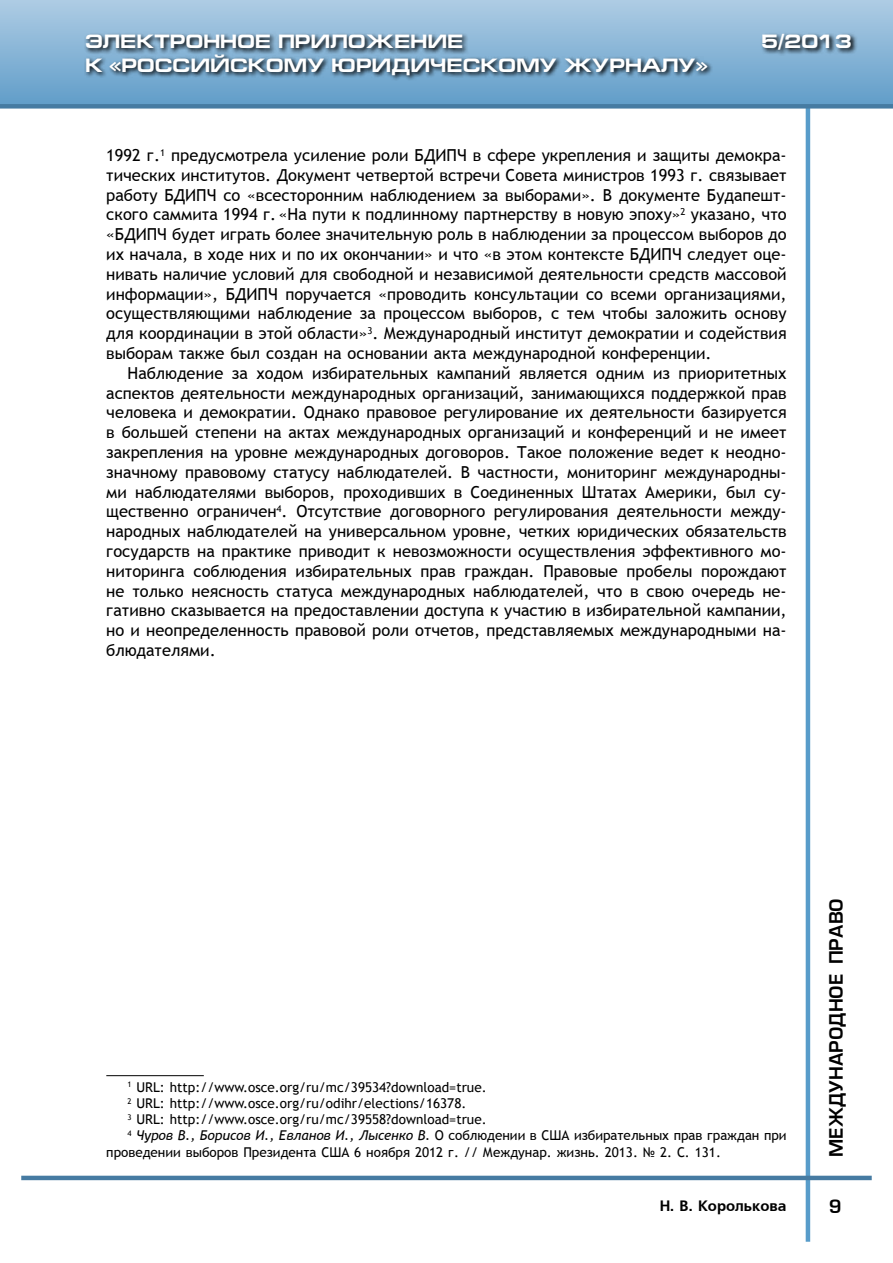
<style>
.page{position:relative;width:893px;height:1263px;background:#fff}
.page>*{position:absolute;margin:0;border:0;box-sizing:border-box;transform-origin:0 0}
.t1{font:700 19.5px "Europe Ext";color:#fff}
.t2{font:18px "Europe Demi Normal";color:#000}
.t3{font:16.5px/19.8px "Trebuchet MS";color:#000;text-align:justify}
.t4{font:15px "Free Set Bold Cyrillic";color:#000}
.t5{font:13.5px "Trebuchet MS";color:#000}
.s1{font-style:italic}
</style>
<div class="page">
<hr style="left:806px;top:91px;width:4px;height:1151px;background:#589cca">
<hr style="left:21px;top:1176px;width:851px;height:4px;background:#467ba2">
<div style="left:0;top:0;width:893px;height:106px;background:linear-gradient(to bottom,#aecce4,#619dc9)"></div>
<div style="left:0;top:104px;width:893px;height:5px;background:#467ba2"></div>
<svg style="left:84px;top:31px;width:774px;height:50px;background:#6b90ac"></svg>
<hr style="left:106px;top:1075px;width:98px;height:1px;background:#000">
<p class="t1" style="left:85px;top:31px;width:380px">ЭЛЕКТРОННОЕ ПРИЛОЖЕНИЕ</p>
<p class="t1" style="left:761px;top:31px;width:92px">5/2013</p>
<p class="t1" style="left:85px;top:54px;width:624px">К «РОССИЙСКОМУ ЮРИДИЧЕСКОМУ ЖУРНАЛУ»</p>
<p class="t3" style="left:106px;top:145px;width:682px">1992 г.<sup>1</sup> предусмотрела усиление роли БДИПЧ в сфере укрепления и защиты демокра&shy;тических институтов. Документ четвертой встречи совета министров 1993 г. связывает работу БДИПЧ со «всесторонним наблюдением за выборами». В документе Будапешт&shy;ского саммита 1994 г. «На пути к подлинному партнерству в новую эпоху»<sup>2</sup> указано, что «БДИПЧ будет играть более значительную роль в наблюдении за процессом выборов до их начала, в ходе них и по их окончании» и что «в этом контексте БДИПЧ следует оце&shy;нивать наличие условий для свободной и независимой деятельности средств массовой информации», БДИПЧ поручается «проводить консультации со всеми организациями, осуществляющими наблюдение за процессом выборов, с тем чтобы заложить основу для координации в этой области»<sup>3</sup>. Международный институт демократии и содействия выборам также был создан на основании акта международной конференции.</p>
<p class="t3" style="left:106px;top:363px;width:682px;text-indent:21px">Наблюдение за ходом избирательных кампаний является одним из приоритетных аспектов деятельности международных организаций, занимающихся поддержкой прав человека и демократии. Однако правовое регулирование их деятельности базируется в большей степени на актах международных организаций и конференций и не имеет закрепления на уровне международных договоров. Такое положение ведет к неодно&shy;значному правовому статусу наблюдателей. В частности, мониторинг международны&shy;ми наблюдателями выборов, проходивших в Соединенных Штатах Америки, был су&shy;щественно ограничен<sup>4</sup>. Отсутствие договорного регулирования деятельности между&shy;народных наблюдателей на универсальном уровне, четких юридических обязательств государств на практике приводит к невозможности осуществления эффективного мо&shy;ниторинга соблюдения избирательных прав граждан. Правовые пробелы порождают не только неясность статуса международных наблюдателей, что в свою очередь не&shy;гативно сказывается на предоставлении доступа к участию в избирательной кампании, но и неопределенность правовой роли отчетов, представляемых международными на&shy;блюдателями.</p>
<p class="t5" style="left:128px;top:1079px;width:361px"><sup>1</sup> URL: http://www.osce.org/ru/mc/39534?download=true.</p>
<p class="t5" style="left:128px;top:1095px;width:340px"><sup>2</sup> URL: http://www.osce.org/ru/odihr/elections/16378.</p>
<p class="t5" style="left:128px;top:1111px;width:361px"><sup>3</sup> URL: http://www.osce.org/ru/mc/39558?download=true.</p>
<p class="t5" style="left:128px;top:1128px;width:661px"><sup>4</sup> <span class="s1">Чуров В., Борисов И., Евланов И., Лысенко В.</span> О соблюдении в США избирательных прав граждан при</p>
<p class="t5" style="left:106px;top:1144px;width:616px">проведении выборов Президента США 6 ноября 2012 г. // Междунар. жизнь. 2013. № 2. С. 131.</p>
<p class="t4" style="left:660px;top:1197px;width:129px">Н. В. Королькова</p>
<p class="t2" style="left:826px;top:1157px;width:260px;rotate:-90deg">международное право</p>
<p class="t2" style="left:829px;top:1196px;width:14px">9</p>
</div>
